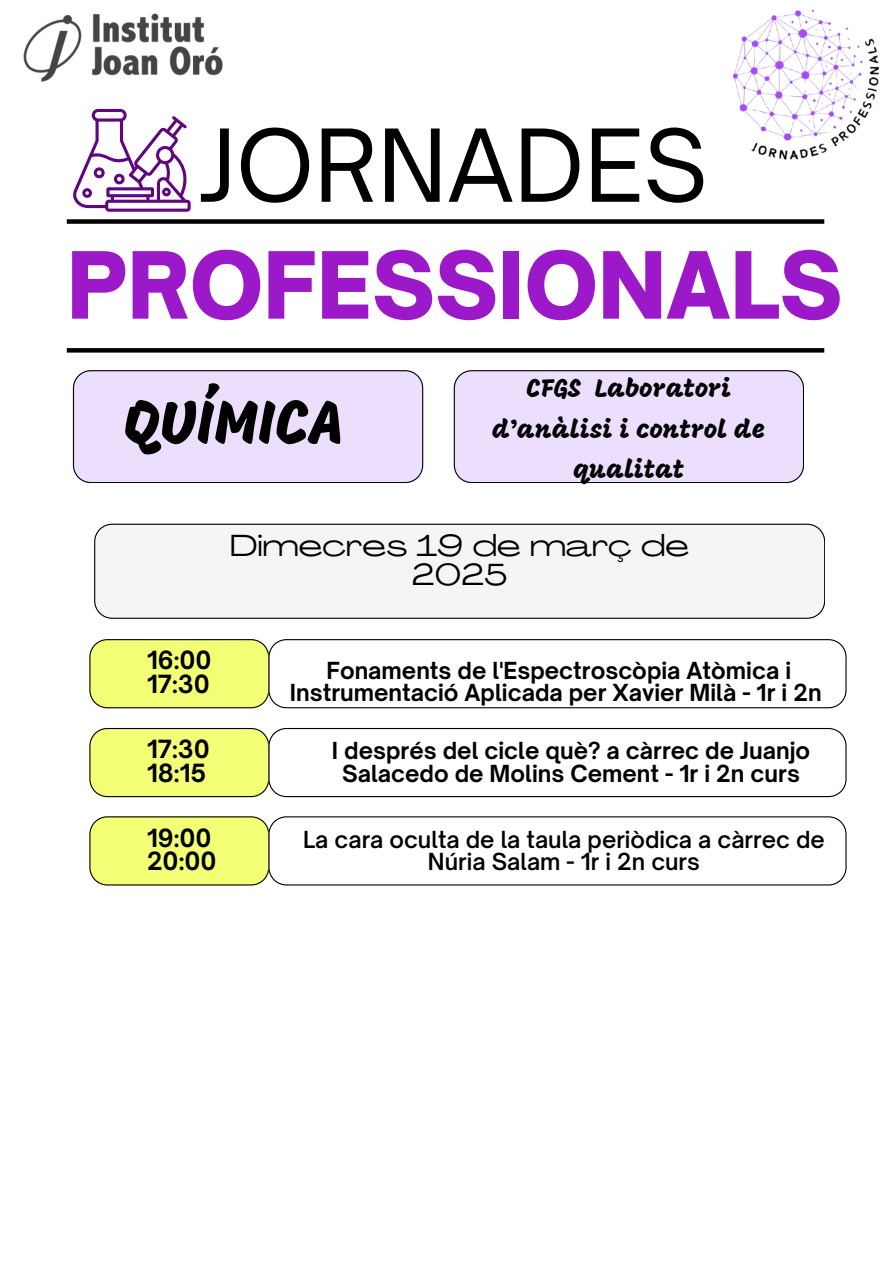
<style>
.page{position:relative;width:894px;height:1264px;background:#fff}
.page>*{position:absolute;margin:0;border:0;box-sizing:border-box;transform-origin:0 0}
.t1{font:96px "Open Sauce One";color:#000}
.t2{font:900 88.5px "Open Sauce One";color:#9b19c8}
.t3{font:61.65px "Mogra";color:#000}
.t4{font:30px/29.2px "Agrandir Grand";color:#000;text-align:center}
.t5{font:25.65px/40.5px "Mogra";color:#000;text-align:center}
.t6{font:700 24px/23.7px "Open Sauce One";color:#000}
.t7{font:700 22.5px/22.5px "Open Sauce One";color:#000;text-align:center}
.t8{font:600 22.5px/22.5px "Open Sauce One";color:#000;text-align:center}
</style>
<div class="page">
<div style="left:67px;top:219px;width:757px;height:5px;background:#000"></div>
<svg style="left:67px;top:348px;width:757px;height:4px;background:#050505"></svg>
<div style="left:94px;top:523px;width:730px;height:96px;background:#f5f5f5"></div>
<svg style="left:89px;top:639px;width:757px;height:69px"></svg>
<svg style="left:89px;top:728px;width:757px;height:69px"></svg>
<svg style="left:89px;top:816px;width:757px;height:69px"></svg>
<div style="left:453px;top:370px;width:350px;height:113px;background:#ecdefd"></div>
<img style="left:732px;top:9px;width:148px;height:151px">
<div style="left:73px;top:370px;width:350px;height:113px;background:#ecdefd"></div>
<svg style="left:73px;top:109px;width:118px;height:102px"></svg>
<img style="left:23px;top:13px;width:200px;height:69px">
<p class="t1" style="left:199px;top:106px;width:510px">JORNADES</p>
<p class="t2" style="left:67px;top:230px;width:777px">PROFESSIONALS</p>
<h4 class="t3" style="left:124px;top:397px;width:221px">QUÍMICA</h4>
<p class="t5" style="left:492px;top:370px;width:275px">CFGS Laboratori d’anàlisi i control de qualitat</p>
<h5 class="t4" style="left:230px;top:533px;width:460px">Dimecres 19 de març de<br>2025</h5>
<h2 class="t6" style="left:147px;top:648px;width:66px">16:00<br>17:30</h2>
<h3 class="t6" style="left:147px;top:737px;width:64px">17:30<br>18:15</h3>
<p class="t6" style="left:147px;top:825px;width:71px">19:00<br>20:00</p>
<p class="t7" style="left:290px;top:658px;width:533px">Fonaments de l'Espectroscòpia Atòmica i<br>Instrumentació Aplicada per Xavier Milà - 1r i 2n</p>
<h1 class="t7" style="left:332px;top:739px;width:479px">I després del cicle què? a càrrec de Juanjo<br>Salacedo de Molins Cement - 1r i 2n curs</h1>
<p class="t8" style="left:303px;top:827px;width:523px">La cara oculta de la taula periòdica a càrrec de<br>Núria Salam - 1r i 2n curs</p>
</div>
